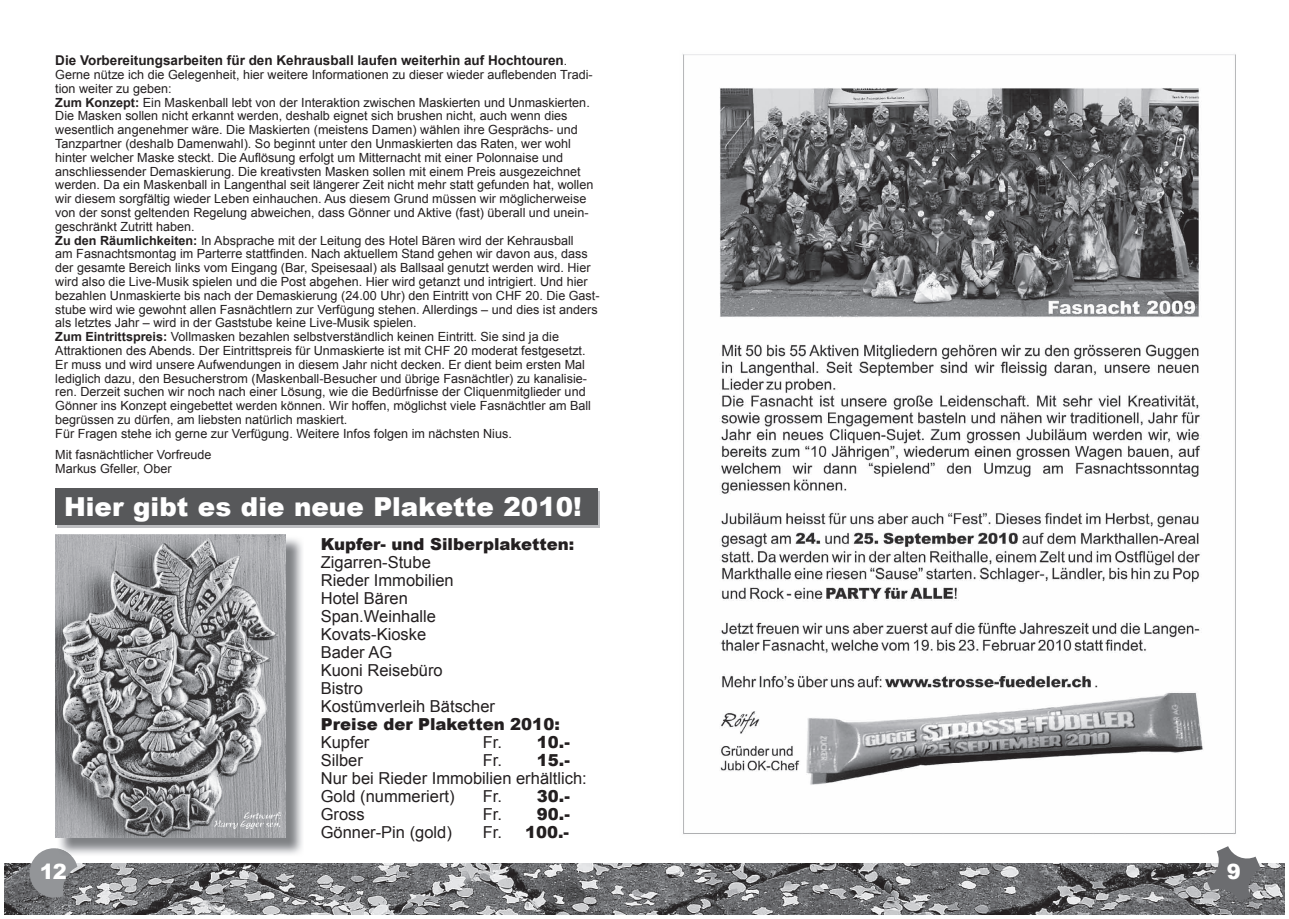
<style>
.page{position:relative;width:1289px;height:919px;background:#fff}
.page>*{position:absolute;margin:0;border:0;box-sizing:border-box;transform-origin:0 0}
.t1{font:900 26.1px "Arial";color:#fff}
.t2{font:900 21px "Arial";color:#fff}
.t3{font:16.5px/18px "Arial";color:#231f20}
.t4{font:900 16.5px "Arial";color:#231f20}
.t5{font:700 13.5px "Arial";color:#231f20}
.t6{font:12.6px/13.8px "Arial";color:#231f20}
.s1{font-weight:400;font-size:12px}
.s2{font-weight:700}
.s3{font-weight:400}
.s4{font-weight:900}
</style>
<div class="page">
<img style="left:4px;top:863px;width:1280px;height:51px">
<svg style="left:30px;top:848px;width:47px;height:49px;background:#929496"></svg>
<svg style="left:1206px;top:846px;width:54px;height:55px"></svg>
<img style="left:57px;top:535px;width:245px;height:321px">
<img style="left:57px;top:848px;width:15px;height:8px">
<img style="left:55px;top:534px;width:230px;height:303px">
<div style="left:57px;top:491px;width:543px;height:37px;background:#bcbdc0"></div>
<div style="left:55px;top:488px;width:542px;height:37px;background:#57585a"></div>
<img style="left:683px;top:54px;width:553px;height:780px">
<p class="t5" style="left:55px;top:51px;width:513px">Die Vorbereitungsarbeiten für den Kehrausball laufen weiterhin auf Hochtouren<span class="s1">.</span></p>
<p class="t6" style="left:55px;top:68px;width:546px">Gerne nütze ich die Gelegenheit, hier weitere Informationen zu dieser wieder auflebenden Tradi&shy;tion weiter zu geben:<br><span class="s2">Zum Konzept:</span> Ein Maskenball lebt von der Interaktion zwischen Maskierten und Unmaskierten.<br>Die Masken sollen nicht erkannt werden, deshalb eignet sich brushen nicht, auch wenn dies wesentlich angenehmer wäre. Die Maskierten (meistens Damen) wählen ihre Gesprächs- und Tanzpartner (deshalb Damenwahl). So beginnt unter den Unmaskierten das Raten, wer wohl hinter welcher Maske steckt. Die Auflösung erfolgt um Mitternacht mit einer Polonnaise und anschliessender Demaskierung. Die kreativsten Masken sollen mit einem Preis ausgezeichnet werden. Da ein Maskenball in Langenthal seit längerer Zeit nicht mehr statt gefunden hat, wollen wir diesem sorgfältig wieder Leben einhauchen. Aus diesem Grund müssen wir möglicherweise von der sonst geltenden Regelung abweichen, dass Gönner und Aktive (fast) überall und unein&shy;geschränkt Zutritt haben.<br><span class="s2">Zu den Räumlichkeiten:</span> In Absprache mit der Leitung des Hotel Bären wird der Kehrausball<br>am Fasnachtsmontag im Parterre stattfinden. Nach aktuellem Stand gehen wir davon aus, dass der gesamte Bereich links vom Eingang (Bar, Speisesaal) als Ballsaal genutzt werden wird. Hier wird also die Live-Musik spielen und die Post abgehen. Hier wird getanzt und intrigiert. Und hier bezahlen Unmaskierte bis nach der Demaskierung (24.00 Uhr) den Eintritt von CHF 20. Die Gast&shy;stube wird wie gewohnt allen Fasnächtlern zur Verfügung stehen. Allerdings – und dies ist anders als letztes Jahr – wird in der Gaststube keine Live-Musik spielen.<br><span class="s2">Zum Eintrittspreis:</span> Vollmasken bezahlen selbstverständlich keinen Eintritt. Sie sind ja die Attraktionen des Abends. Der Eintrittspreis für Unmaskierte ist mit CHF 20 moderat festgesetzt.<br>Er muss und wird unsere Aufwendungen in diesem Jahr nicht decken. Er dient beim ersten Mal lediglich dazu, den Besucherstrom (Maskenball-Besucher und übrige Fasnächtler) zu kanalisie&shy;ren. Derzeit suchen wir noch nach einer Lösung, wie die Bedürfnisse der Cliquenmitglieder und Gönner ins Konzept eingebettet werden können. Wir hoffen, möglichst viele Fasnächtler am Ball begrüssen zu dürfen, am liebsten natürlich maskiert.<br>Für Fragen stehe ich gerne zur Verfügung. Weitere Infos folgen im nächsten Nius.</p>
<p class="t6" style="left:55px;top:448px;width:158px">Mit fasnächtlicher Vorfreude<br>Markus Gfeller, Ober</p>
<h1 class="t1" style="left:64px;top:487px;width:519px">Hier gibt es die neue Plakette 2010!</h1>
<h3 class="t4" style="left:321px;top:531px;width:255px">Kupfer- und Silberplaketten:</h3>
<h3 class="t3" style="left:321px;top:553px;width:176px">Zigarren-Stube<br>Rieder Immobilien<br>Hotel Bären<br>Span.Weinhalle<br>Kovats-Kioske<br>Bader AG<br>Kuoni Reisebüro<br>Bistro<br>Kostümverleih Bätscher</h3>
<h3 class="t4" style="left:321px;top:711px;width:240px">Preise der Plaketten 2010:</h3>
<h3 class="t3" style="left:321px;top:733px;width:50px">Kupfer</h3>
<h3 class="t4" style="left:483px;top:729px;width:88px"><span class="s3">Fr.</span> 10.-</h3>
<h3 class="t3" style="left:321px;top:751px;width:44px">Silber</h3>
<h3 class="t3" style="left:321px;top:751px;width:267px;text-indent:162px">Fr. <span class="s4">15.-<br></span>Nur bei Rieder Immobilien erhältlich:<br>Gold (nummeriert)</h3>
<h3 class="t4" style="left:483px;top:783px;width:89px"><span class="s3">Fr.</span> 30.-</h3>
<h3 class="t3" style="left:321px;top:805px;width:46px">Gross</h3>
<h3 class="t4" style="left:483px;top:801px;width:88px"><span class="s3">Fr.</span> 90.-</h3>
<h3 class="t3" style="left:321px;top:823px;width:133px">Gönner-Pin (gold)</h3>
<h3 class="t4" style="left:483px;top:819px;width:88px"><span class="s3">Fr.</span> 100.-</h3>
<h2 class="t2" style="left:40px;top:856px;width:28px">12</h2>
<h2 class="t2" style="left:1226px;top:855px;width:16px">9</h2>
</div>
